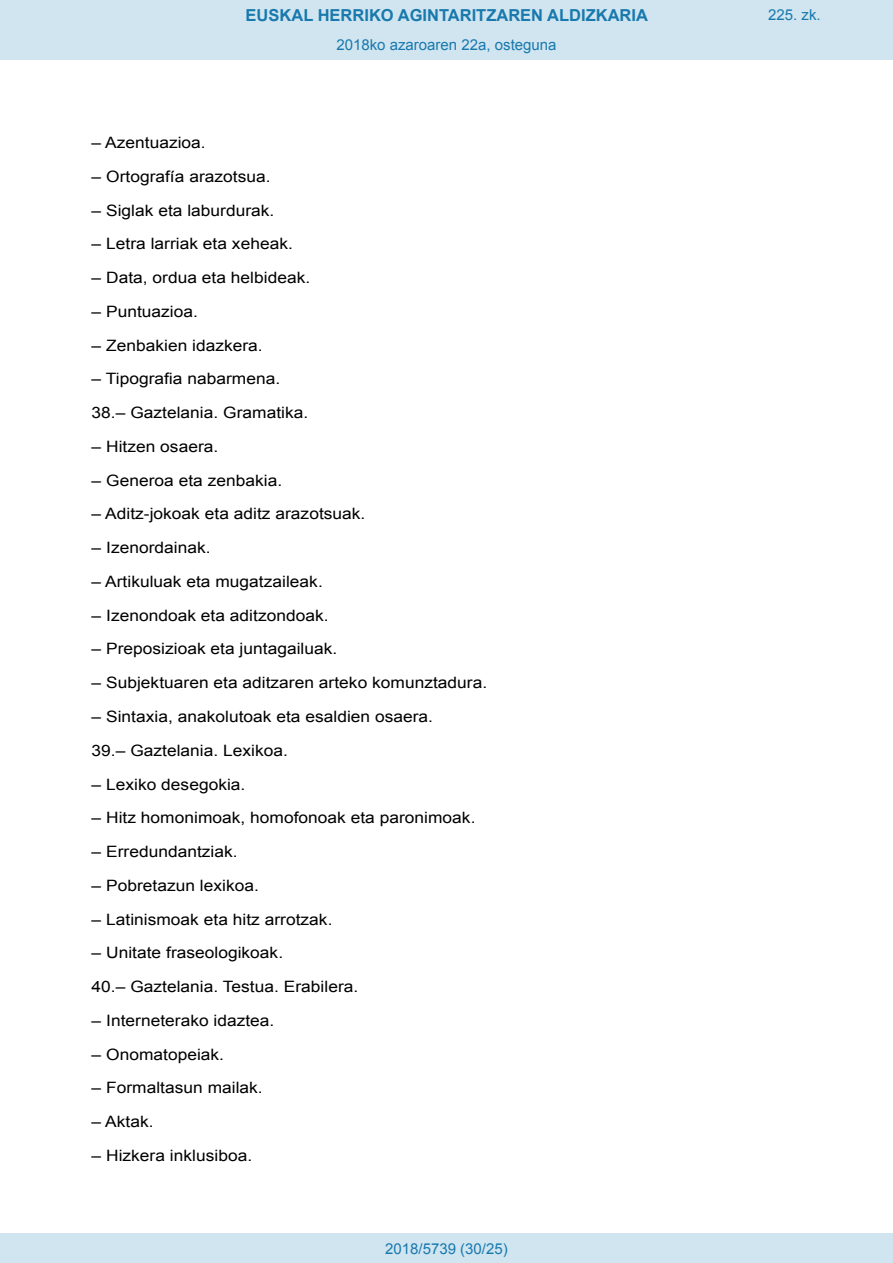
<style>
.page{position:relative;width:893px;height:1263px;background:#fff}
.page>*{position:absolute;margin:0;border:0;box-sizing:border-box;transform-origin:0 0}
.t1{font:700 16.5px "Arial";color:#1879ad}
.BOPVDetalle{font:15.6px "Arial";color:#000;scale:1.11 1}
.Paginacion_Centro{font:15px "Arial";color:#1879ad}
</style>
<div class="page">
<div style="left:0;top:0;width:893px;height:60px;background:#d0e5f0"></div>
<div style="left:0;top:1233px;width:893px;height:30px;background:#d0e5f0"></div>
<p class="t1" style="left:246px;top:4px;width:404px">EUSKAL HERRIKO AGINTARITZAREN ALDIZKARIA</p>
<p class="Paginacion_Centro" style="left:336px;top:35px;width:222px">2018ko azaroaren 22a, osteguna</p>
<p class="BOPVDetalle" style="left:92px;top:132px;width:104px">– Azentuazioa.</p>
<p class="BOPVDetalle" style="left:92px;top:166px;width:163px">– Ortografía arazotsua.</p>
<p class="BOPVDetalle" style="left:92px;top:200px;width:166px">– Siglak eta laburdurak.</p>
<p class="BOPVDetalle" style="left:92px;top:234px;width:183px">– Letra larriak eta xeheak.</p>
<p class="BOPVDetalle" style="left:92px;top:267px;width:198px">– Data, ordua eta helbideak.</p>
<p class="BOPVDetalle" style="left:92px;top:301px;width:97px">– Puntuazioa.</p>
<p class="BOPVDetalle" style="left:92px;top:335px;width:156px">– Zenbakien idazkera.</p>
<p class="BOPVDetalle" style="left:92px;top:369px;width:171px">– Tipografia nabarmena.</p>
<p class="BOPVDetalle" style="left:92px;top:402px;width:197px">38.– Gaztelania. Gramatika.</p>
<p class="BOPVDetalle" style="left:92px;top:436px;width:116px">– Hitzen osaera.</p>
<p class="BOPVDetalle" style="left:92px;top:470px;width:173px">– Generoa eta zenbakia.</p>
<p class="BOPVDetalle" style="left:92px;top:504px;width:248px">– Aditz-jokoak eta aditz arazotsuak.</p>
<p class="BOPVDetalle" style="left:92px;top:537px;width:109px">– Izenordainak.</p>
<p class="BOPVDetalle" style="left:92px;top:571px;width:210px">– Artikuluak eta mugatzaileak.</p>
<p class="BOPVDetalle" style="left:92px;top:605px;width:215px">– Izenondoak eta aditzondoak.</p>
<p class="BOPVDetalle" style="left:92px;top:639px;width:223px">– Preposizioak eta juntagailuak.</p>
<p class="BOPVDetalle" style="left:92px;top:672px;width:358px">– Subjektuaren eta aditzaren arteko komunztadura.</p>
<p class="BOPVDetalle" style="left:92px;top:706px;width:309px">– Sintaxia, anakolutoak eta esaldien osaera.</p>
<p class="BOPVDetalle" style="left:92px;top:740px;width:178px">39.– Gaztelania. Lexikoa.</p>
<p class="BOPVDetalle" style="left:92px;top:774px;width:140px">– Lexiko desegokia.</p>
<p class="BOPVDetalle" style="left:92px;top:808px;width:347px">– Hitz homonimoak, homofonoak eta paronimoak.</p>
<p class="BOPVDetalle" style="left:92px;top:841px;width:133px">– Erredundantziak.</p>
<p class="BOPVDetalle" style="left:92px;top:875px;width:152px">– Pobretazun lexikoa.</p>
<p class="BOPVDetalle" style="left:92px;top:909px;width:218px">– Latinismoak eta hitz arrotzak.</p>
<p class="BOPVDetalle" style="left:92px;top:943px;width:174px">– Unitate fraseologikoak.</p>
<p class="BOPVDetalle" style="left:92px;top:976px;width:242px">40.– Gaztelania. Testua. Erabilera.</p>
<p class="BOPVDetalle" style="left:92px;top:1010px;width:166px">– Interneterako idaztea.</p>
<p class="BOPVDetalle" style="left:92px;top:1044px;width:121px">– Onomatopeiak.</p>
<p class="BOPVDetalle" style="left:92px;top:1078px;width:156px">– Formaltasun mailak.</p>
<p class="BOPVDetalle" style="left:92px;top:1111px;width:57px">– Aktak.</p>
<p class="BOPVDetalle" style="left:92px;top:1145px;width:146px">– Hizkera inklusiboa.</p>
<p class="Paginacion_Centro" style="left:385px;top:1238px;width:124px">2018/5739 (30/25)</p>
<p class="Paginacion_Centro" style="left:768px;top:5px;width:54px">225. zk.</p>
</div>
